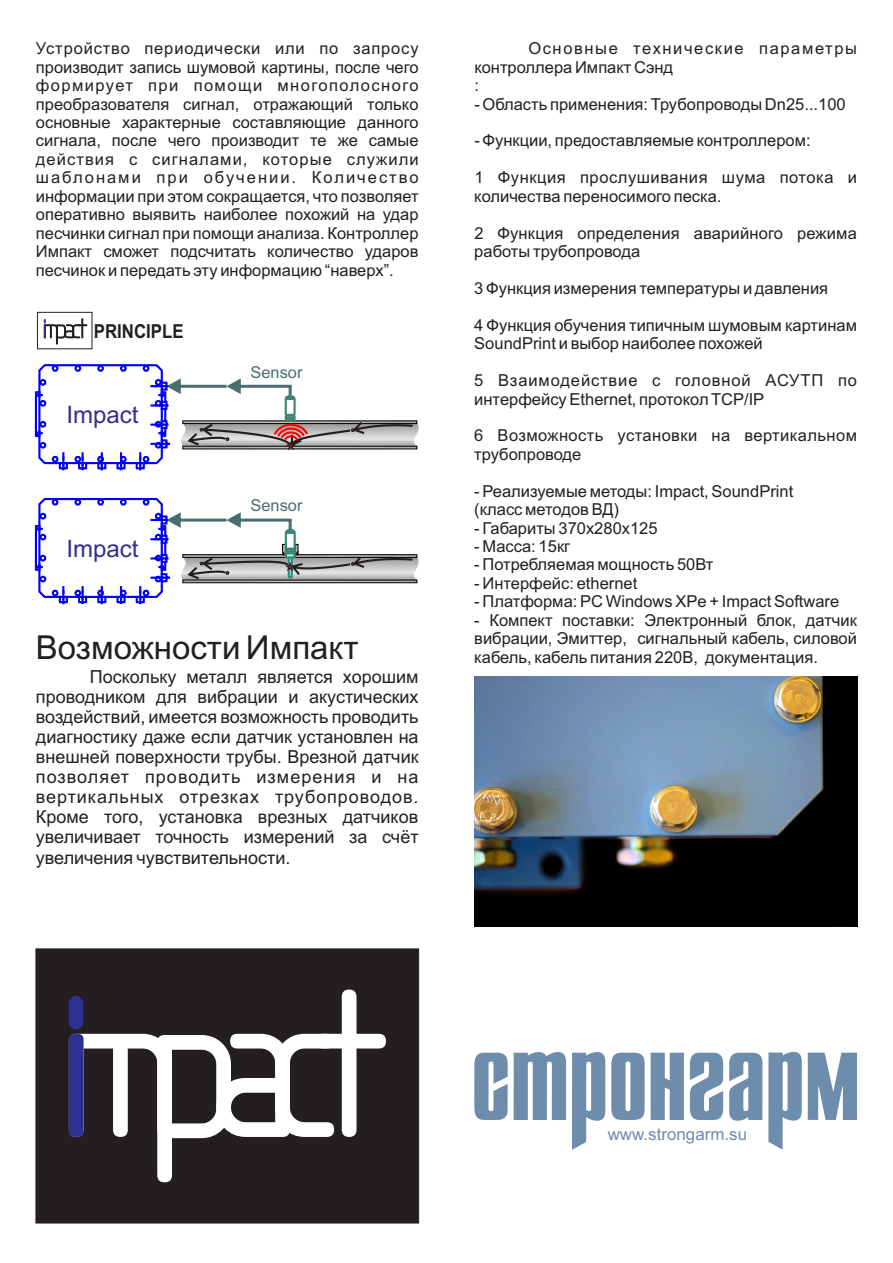
<style>
.page{position:relative;width:893px;height:1263px;background:#fff}
.page>*{position:absolute;margin:0;border:0;box-sizing:border-box;transform-origin:0 0}
.t1{font:33px "Arial";color:#231f20}
.t2{font:24px "Arial";color:#2e3092}
.t3{font:700 19.35px "Arial";color:#231f20;scale:.87 1}
.t4{font:18px/20.1px "Arial";color:#231f20;text-align:justify}
.t5{font:16.95px "Arial";color:#6e8dad}
.t6{font:16.5px/18.5px "Arial";color:#231f20}
.t7{font:16.5px/18.5px "Arial";letter-spacing:.095em;color:#231f20}
.t8{font:16.5px/18.5px "Arial";letter-spacing:.025em;color:#231f20}
.t9{font:16.5px "Arial";letter-spacing:.035em;color:#231f20}
.t10{font:16.35px "Arial";color:#496e6e}
</style>
<div class="page">
<svg style="left:44px;top:318px;width:43px;height:27px"></svg>
<div style="left:37px;top:312px;width:55px;height:37px;border:1px solid #231f20"></div>
<svg style="left:34px;top:364px;width:385px;height:107px"></svg>
<svg style="left:34px;top:497px;width:385px;height:108px"></svg>
<img style="left:474px;top:676px;width:383px;height:250px">
<svg style="left:474px;top:1053px;width:34px;height:67px"></svg>
<svg style="left:514px;top:1052px;width:52px;height:68px;background:#87a1bb"></svg>
<svg style="left:572px;top:1052px;width:73px;height:98px"></svg>
<svg style="left:651px;top:1053px;width:33px;height:67px;background:#809bb7"></svg>
<svg style="left:690px;top:1052px;width:33px;height:68px"></svg>
<svg style="left:729px;top:1053px;width:33px;height:68px;background:#86a0ba"></svg>
<svg style="left:768px;top:1052px;width:34px;height:98px"></svg>
<svg style="left:808px;top:1052px;width:49px;height:68px;background:#89a2bc"></svg>
<div style="left:36px;top:948px;width:383px;height:275px;background:#231f20"></div>
<svg style="left:69px;top:989px;width:317px;height:193px"></svg>
<p class="t6" style="left:36px;top:41px;width:384px;text-align:justify">Устройство периодически или по запросу производит запись шумовой картины, после чего формирует при помощи многополосного преобразователя сигнал, отражающий только основные характерные составляющие данного сигнала, после чего производит те же самые действия с сигналами, которые служили шаблонами при обучении. Количество информации при этом сокращается, что позволяет оперативно выявить наиболее похожий на удар песчинки сигнал при помощи анализа. Контроллер Импакт сможет подсчитать количество ударов песчинок и передать эту информацию “наверх”.</p>
<p class="t3" style="left:94px;top:324px;width:105px">PRINCIPLE</p>
<h2 class="t2" style="left:67px;top:406px;width:74px">Impact</h2>
<h2 class="t2" style="left:67px;top:540px;width:74px">Impact</h2>
<p class="t10" style="left:251px;top:366px;width:53px">Sensor</p>
<p class="t10" style="left:251px;top:500px;width:53px">Sensor</p>
<h1 class="t1" style="left:36px;top:635px;width:324px">Возможности Импакт</h1>
<p class="t4" style="left:36px;top:668px;width:384px;text-indent:54px">Поскольку металл является хорошим проводником для вибрации и акустических воздействий, имеется возможность проводить диагностику даже если датчик установлен на внешней поверхности трубы. Врезной датчик позволяет проводить измерения и на вертикальных отрезках трубопроводов.<br>Кроме того, установка врезных датчиков увеличивает точность измерений за счёт увеличения чувствительности.</p>
<p class="t7" style="left:474px;top:41px;width:384px;text-indent:54px">Основные технические параметры контроллера Импакт Сэнд<br>:</p>
<p class="t6" style="left:474px;top:96px;width:373px">- Область применения: Трубопроводы Dn25...100</p>
<p class="t6" style="left:474px;top:133px;width:338px">- Функции, предоставляемые контроллером:</p>
<p class="t9" style="left:474px;top:171px;width:361px">1 Функция прослушивания шума потока</p>
<p class="t6" style="left:474px;top:225px;width:384px">2 Функция определения аварийного режима работы трубопровода</p>
<p class="t6" style="left:474px;top:280px;width:355px">3 Функция измерения температуры и давления</p>
<p class="t6" style="left:474px;top:317px;width:384px">4 Функция обучения типичным шумовым картинам<br>SoundPrint и выбор наиболее похожей</p>
<p class="t6" style="left:474px;top:373px;width:384px">5 Взаимодействие с головной АСУТП по интерфейсу Ethernet, протокол TCP/IP</p>
<p class="t8" style="left:474px;top:428px;width:384px">6 Возможность установки на вертикальном трубопроводе</p>
<p class="t6" style="left:474px;top:483px;width:320px">- Реализуемые методы: Impact, SoundPrint (класс методов ВД)</p>
<p class="t6" style="left:474px;top:520px;width:185px">- Габариты 370х280х125</p>
<p class="t6" style="left:474px;top:538px;width:97px">- Масса: 15кг</p>
<p class="t6" style="left:474px;top:557px;width:241px">- Потребляемая мощность 50Вт</p>
<p class="t6" style="left:474px;top:575px;width:165px">- Интерфейс: ethernet</p>
<p class="t6" style="left:474px;top:594px;width:366px">- Платформа: PC Windows XPe + Impact Software</p>
<p class="t6" style="left:474px;top:612px;width:384px;text-align:justify">- Компект поставки: Электронный блок, датчик вибрации, Эмиттер, сигнальный кабель, силовой кабель, кабель питания 220В, документация.</p>
<p class="t6" style="left:848px;top:170px;width:11px">и</p>
<p class="t6" style="left:474px;top:188px;width:249px">количества переносимого песка.</p>
<p class="t5" style="left:608px;top:1127px;width:141px">www.strongarm.su</p>
</div>
